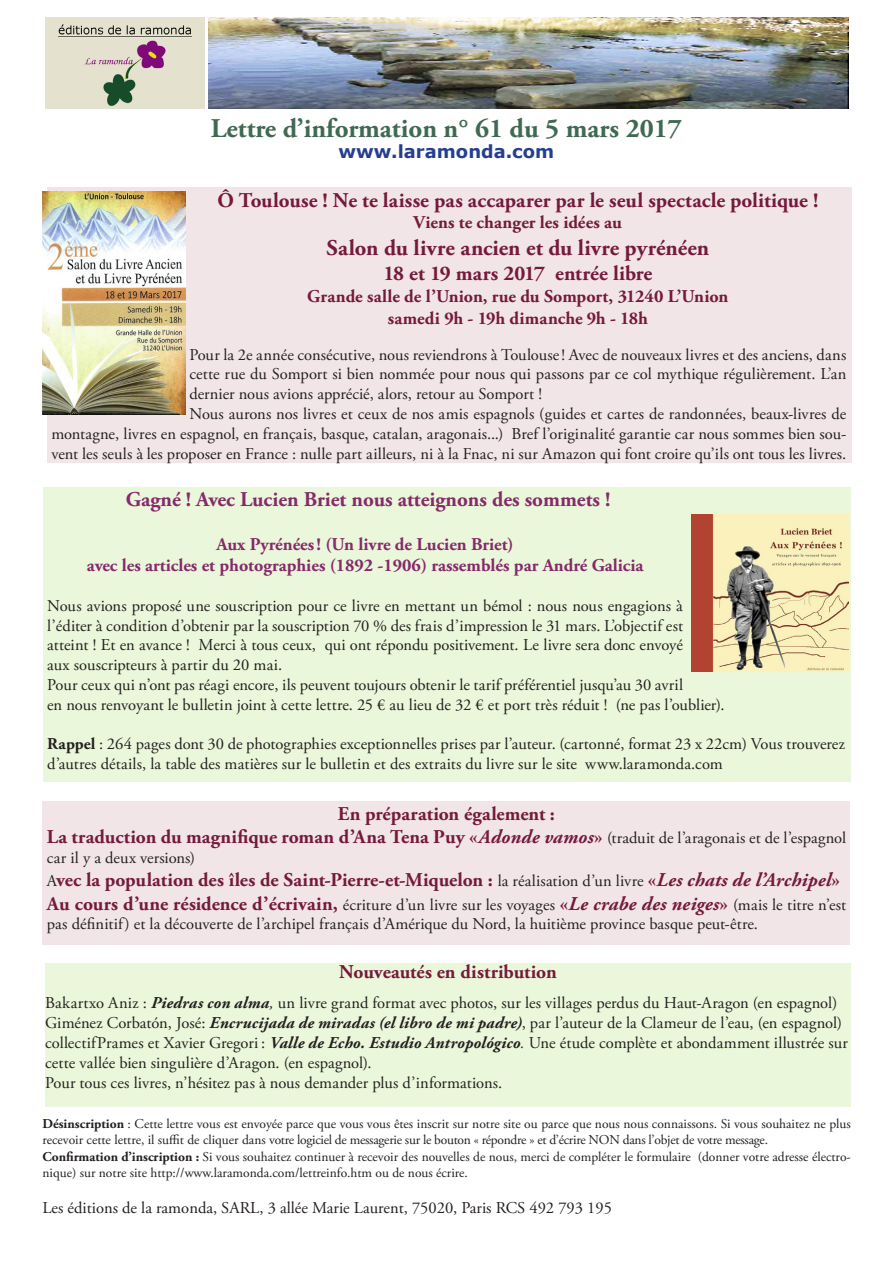
<style>
.page{position:relative;width:893px;height:1263px;background:#fff}
.page>*{position:absolute;margin:0;border:0;box-sizing:border-box;transform-origin:0 0}
.t1{font:700 27px "Adobe Garamond Pro";color:#406953}
.t2{font:700 22.5px "Adobe Garamond Pro";color:#751a3c}
.t3{font:700 21px "Adobe Garamond Pro";letter-spacing:.005em;color:#751a3c}
.t4{font:700 21px "Adobe Garamond Pro";color:#852a6a}
.t5{font:700 19.5px/23.4px "Adobe Garamond Pro";color:#751a3c;text-align:center}
.t6{font:700 18px/21.6px "Adobe Garamond Pro";color:#852a6a;text-align:center}
.t7{font:700 18px/21.6px "Adobe Garamond Pro";letter-spacing:.005em;color:#751a3c;text-align:center}
.t8{font:700 18px "Verdana";color:#253f8e}
.t9{font:16.5px/19.8px "Adobe Garamond Pro";color:#231f20}
.t10{font:13.5px/16.2px "Adobe Garamond Pro";color:#231f20}
.s1{font-weight:700}
.s2{font-style:italic}
.s3{font-weight:400;font-size:16.5px;color:#231f20}
.s4{font-weight:700;font-size:19.5px;color:#751a3c}
.s5{font-weight:700;font-style:italic;font-size:19.5px;color:#751a3c}
.s6{font-weight:700;font-style:italic}
</style>
<div class="page">
<img style="left:209px;top:17px;width:639px;height:92px">
<img style="left:46px;top:17px;width:158px;height:92px">
<div style="left:43px;top:801px;width:807px;height:144px;background:#f1e5e7"></div>
<div style="left:43px;top:487px;width:807px;height:294px;background:#eaf7da"></div>
<img style="left:692px;top:515px;width:156px;height:156px">
<div style="left:47px;top:187px;width:805px;height:276px;background:#f1e5e7"></div>
<img style="left:43px;top:191px;width:143px;height:223px">
<div style="left:45px;top:963px;width:806px;height:144px;background:#eaf7da"></div>
<h1 class="t1" style="left:211px;top:112px;width:473px">Lettre d’information n° 61 du 5 mars 2017</h1>
<p class="t8" style="left:338px;top:139px;width:217px">www.laramonda.com</p>
<p class="t3" style="left:217px;top:188px;width:602px">Ô Toulouse ! Ne te laisse pas accaparer par le seul spectacle politique !</p>
<p class="t7" style="left:414px;top:212px;width:210px">Viens te changer les idées au</p>
<h2 class="t2" style="left:327px;top:235px;width:384px">Salon du livre ancien et du livre pyrénéen</h2>
<p class="t3" style="left:383px;top:261px;width:271px">18 et 19 mars 2017 entrée libre</p>
<p class="t7" style="left:307px;top:286px;width:423px">Grande salle de l’Union, rue du Somport, 31240 L’Union samedi 9h - 19h dimanche 9h - 18h</p>
<p class="t9" style="left:189px;top:345px;width:658px">Pour la 2e année consécutive, nous reviendrons à Toulouse! Avec de nouveaux livres et des anciens, dans</p>
<p class="t9" style="left:189px;top:365px;width:658px">cette rue du Somport si bien nommée pour nous qui passons par ce col mythique régulièrement. L’an</p>
<p class="t9" style="left:189px;top:385px;width:354px">dernier nous avions apprécié, alors, retour au Somport !</p>
<p class="t9" style="left:189px;top:404px;width:658px">Nous aurons nos livres et ceux de nos amis espagnols (guides et cartes de randonnées, beaux-livres de</p>
<p class="t9" style="left:51px;top:424px;width:797px">montagne, livres en espagnol, en français, basque, catalan, aragonais...) Bref l’originalité garantie car nous sommes bien sou-</p>
<p class="t9" style="left:51px;top:444px;width:796px">vent les seuls à les proposer en France : nulle part ailleurs, ni à la Fnac, ni sur Amazon qui font croire qu’ils ont tous les livres.</p>
<p class="t4" style="left:126px;top:487px;width:486px">Gagné ! Avec Lucien Briet nous atteignons des sommets !</p>
<p class="t6" style="left:87px;top:533px;width:558px">Aux Pyrénées! (Un livre de Lucien Briet)<br>avec les articles et photographies (1892 -1906) rassemblés par André Galicia</p>
<p class="t9" style="left:47px;top:596px;width:679px">Nous avions proposé une souscription pour ce livre en mettant un bémol : nous nous engagions à l’éditer à condition d’obtenir par la souscription 70 % des frais d’impression le 31 mars. L’objectif est atteint ! Et en avance ! Merci à tous ceux, qui ont répondu positivement. Le livre sera donc envoyé<br>aux souscripteurs à partir du 20 mai.<br>Pour ceux qui n’ont pas réagi encore, ils peuvent toujours obtenir le tarif préférentiel jusqu’au 30 avril<br>en nous renvoyant le bulletin joint à cette lettre. 25 € au lieu de 32 € et port très réduit ! (ne pas l’oublier).</p>
<p class="t9" style="left:47px;top:735px;width:799px"><span class="s1">Rappel</span> : 264 pages dont 30 de photographies exceptionnelles prises par l’auteur. (cartonné, format 23 x 22cm) Vous trouverez d’autres détails, la table des matières sur le bulletin et des extraits du livre sur le site www.laramonda.com</p>
<p class="t5" style="left:47px;top:802px;width:801px">En préparation également :<br>La traduction du magnifique roman d’Ana Tena Puy «<span class="s2">Adonde vamos</span>» <span class="s3">(traduit de l’aragonais et de l’espagnol</span></p>
<p class="t9" style="left:47px;top:848px;width:150px">car il y a deux versions)</p>
<p class="t5" style="left:47px;top:869px;width:794px"><span class="s3">A</span>vec la population des îles de Saint-Pierre-et-Miquelon : <span class="s3">la réalisation d’un livre</span> «<span class="s2">Les chats de l’Archipel</span>»</p>
<p class="t9" style="left:47px;top:895px;width:801px"><span class="s4">Au cours d’une résidence d’écrivain,</span> écriture d’un livre sur les voyages <span class="s4">«</span><span class="s5">Le crabe des neiges</span><span class="s4">»</span> (mais le titre n’est pas définitif) et la découverte de l’archipel français d’Amérique du Nord, la huitième province basque peut-être.</p>
<p class="t5" style="left:339px;top:960px;width:219px">Nouveautés en distribution</p>
<p class="t9" style="left:45px;top:994px;width:804px">Bakartxo Aniz : <span class="s6">Piedras con alma</span><span class="s2">,</span> un livre grand format avec photos, sur les villages perdus du Haut-Aragon (en espagnol)<br>Giménez Corbatón, José: <span class="s6">Encrucijada de miradas (el libro de mi padre)</span>, par l’auteur de la Clameur de l’eau, (en espagnol) collectifPrames et Xavier Gregori : <span class="s6">Valle de Echo. Estudio Antropológico</span><span class="s2">.</span> Une étude complète et abondamment illustrée sur cette vallée bien singulière d’Aragon. (en espagnol).<br>Pour tous ces livres, n’hésitez pas à nous demander plus d’informations.</p>
<p class="t10" style="left:43px;top:1116px;width:810px"><span class="s1">Désinscription</span> : Cette lettre vous est envoyée parce que vous vous êtes inscrit sur notre site ou parce que nous nous connaissons. Si vous souhaitez ne plus recevoir cette lettre, il suffit de cliquer dans votre logiciel de messagerie sur le bouton « répondre » et d’écrire NON dans l’objet de votre message.<br><span class="s1">Confirmation d’inscription :</span> Si vous souhaitez continuer à recevoir des nouvelles de nous, merci de compléter le formulaire (donner votre adresse électro&shy;nique) sur notre site http://www.laramonda.com/lettreinfo.htm ou de nous écrire.</p>
<p class="t9" style="left:43px;top:1198px;width:571px">Les éditions de la ramonda, SARL, 3 allée Marie Laurent, 75020, Paris RCS 492 793 195</p>
</div>
